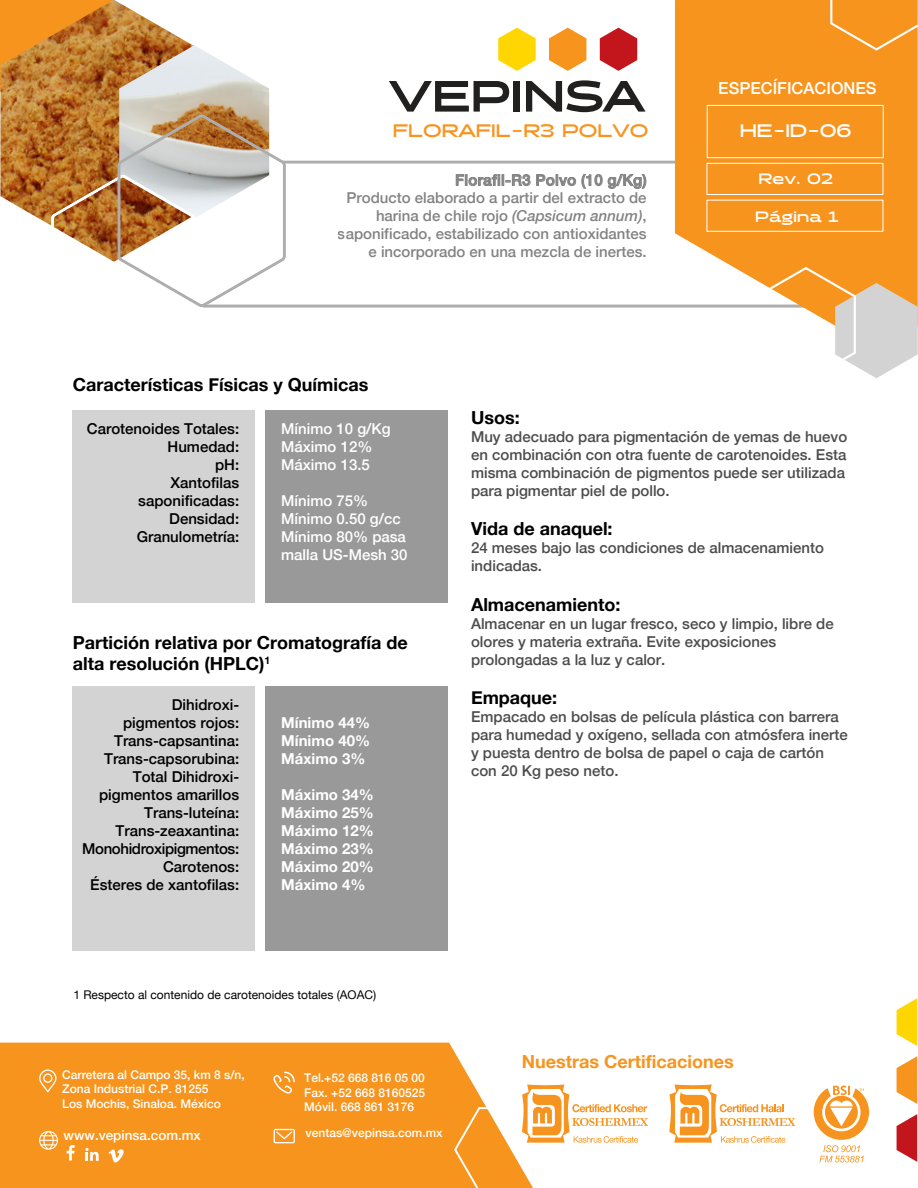
<style>
.page{position:relative;width:918px;height:1188px;background:#fff}
.page>*{position:absolute;margin:0;border:0;box-sizing:border-box;transform-origin:0 0}
.t1{font:700 18px/21.6px "Helvetica Neue";color:#000}
.t2{font:700 18px "Helvetica Neue";color:#f79420}
.t3{font:700 18px "Halogen";color:#f79420}
.t4{font:700 18px "Halogen";color:#fff}
.t5{font:500 16.5px "Helvetica Neue";color:#fff}
.t6{font:500 15px/18px "Helvetica Neue";color:#4c4c4c}
.t7{font:500 15px/18px "Helvetica Neue";color:#000;text-align:right}
.t8{font:500 15px/18px "Helvetica Neue";color:#fff}
.t9{font:700 15px/18px "Helvetica Neue";color:#fff;text-align:justify}
.t10{font:700 15px "Halogen";color:#fff}
.t11{font:500 13.5px "Helvetica Neue";color:#fff}
.t12{font:500 12px/14.4px "Helvetica Neue";color:#fff}
.t13{font:12px "Helvetica Neue";color:#000}
.s1{font-style:italic}
</style>
<div class="page">
<div style="left:72px;top:411px;width:183px;height:192px;background:#d3d3d3"></div>
<div style="left:265px;top:411px;width:183px;height:192px;background:#999"></div>
<hr style="left:282px;top:161px;width:435px;height:3px;background:#aeaeaf">
<hr style="left:203px;top:305px;width:606px;height:3px;background:#aeaeaf">
<svg style="left:675px;top:0;width:243px;height:308px;background:#f79b2c"></svg>
<div style="left:707px;top:105px;width:177px;height:53px;border:1px solid #fff"></div>
<div style="left:706px;top:163px;width:177px;height:32px;border:1px solid #fff"></div>
<div style="left:706px;top:200px;width:177px;height:32px;border:1px solid #fff"></div>
<svg style="left:829px;top:0;width:89px;height:52px;background:#f79a2a"></svg>
<svg style="left:754px;top:266px;width:164px;height:112px"></svg>
<svg style="left:0;top:0;width:287px;height:308px"></svg>
<svg style="left:456px;top:174px;width:190px;height:15px"></svg>
<svg style="left:498px;top:28px;width:38px;height:43px"></svg>
<svg style="left:549px;top:28px;width:37px;height:43px"></svg>
<svg style="left:600px;top:28px;width:37px;height:43px"></svg>
<svg style="left:389px;top:81px;width:120px;height:31px"></svg>
<div style="left:514px;top:81px;width:6px;height:31px;background:#221f1f"></div>
<svg style="left:526px;top:80px;width:120px;height:32px"></svg>
<div style="left:72px;top:687px;width:183px;height:264px;background:#d3d3d3"></div>
<div style="left:265px;top:687px;width:183px;height:264px;background:#999"></div>
<svg style="left:0;top:1043px;width:682px;height:145px;fill:#f7941d"></svg>
<svg style="left:453px;top:1106px;width:50px;height:82px;background:#f79f36"></svg>
<svg style="left:67px;top:1145px;width:8px;height:16px"></svg>
<svg style="left:85px;top:1148px;width:14px;height:13px"></svg>
<svg style="left:897px;top:998px;width:20px;height:48px"></svg>
<svg style="left:897px;top:1056px;width:20px;height:48px"></svg>
<svg style="left:897px;top:1114px;width:20px;height:48px"></svg>
<svg style="left:522px;top:1085px;width:126px;height:58px"></svg>
<svg style="left:39px;top:1070px;width:17px;height:22px"></svg>
<svg style="left:273px;top:1072px;width:22px;height:22px"></svg>
<svg style="left:274px;top:1129px;width:21px;height:14px"></svg>
<svg style="left:39px;top:1131px;width:19px;height:19px"></svg>
<svg style="left:108px;top:1149px;width:16px;height:14px"></svg>
<svg style="left:814px;top:1086px;width:55px;height:77px"></svg>
<svg style="left:669px;top:1085px;width:127px;height:58px"></svg>
<p class="t3" style="left:393px;top:120px;width:257px">FLORAFIL-R3 POLVO</p>
<p class="t6" style="left:338px;top:170px;width:310px;text-align:right">Florafil-R3 Polvo (10 g/Kg)<br>Producto elaborado a partir del extracto de harina de chile rojo <span class="s1">(Capsicum annum)</span>, saponificado, estabilizado con antioxidantes e incorporado en una mezcla de inertes.</p>
<p class="t1" style="left:73px;top:374px;width:297px">Características Físicas y Químicas</p>
<p class="t5" style="left:718px;top:75px;width:160px">ESPECÍFICACIONES</p>
<p class="t4" style="left:740px;top:120px;width:113px">HE-ID-06</p>
<p class="t10" style="left:759px;top:169px;width:76px">Rev. 02</p>
<p class="t10" style="left:755px;top:208px;width:85px">Página 1</p>
<p class="t7" style="left:87px;top:419px;width:154px">Carotenoides Totales:<br>Humedad:<br>pH:<br>Xantofilas saponificadas:<br>Densidad:<br>Granulometría:</p>
<p class="t8" style="left:281px;top:419px;width:111px">Mínimo 10 g/Kg<br>Máximo 12%<br>Máximo 13.5</p>
<p class="t8" style="left:281px;top:491px;width:128px">Mínimo 75%<br>Mínimo 0.50 g/cc<br>Mínimo 80% pasa malla US-Mesh 30</p>
<p class="t1" style="left:73px;top:632px;width:336px">Partición relativa por Cromatografía de alta resolución (HPLC)<sup>1</sup></p>
<p class="t7" style="left:82px;top:695px;width:158px">Dihidroxi-<br>pigmentos rojos:<br>Trans-capsantina:<br>Trans-capsorubina:<br>Total Dihidroxi&shy;pigmentos amarillos<br>Trans-luteína:<br>Trans-zeaxantina:<br>Monohidroxipigmentos:<br>Carotenos:<br>Ésteres de xantofilas:</p>
<p class="t9" style="left:281px;top:714px;width:90px">Mínimo 44% Mínimo 40% Máximo 3%</p>
<p class="t9" style="left:281px;top:786px;width:94px">Máximo 34% Máximo 25% Máximo 12% Máximo 23% Máximo 20% Máximo 4%</p>
<p class="t1" style="left:471px;top:407px;width:50px">Usos:</p>
<p class="t6" style="left:471px;top:427px;width:378px">Muy adecuado para pigmentación de yemas de huevo en combinación con otra fuente de carotenoides. Esta misma combinación de pigmentos puede ser utilizada para pigmentar piel de pollo.</p>
<p class="t1" style="left:471px;top:518px;width:143px">Vida de anaquel:</p>
<p class="t6" style="left:471px;top:538px;width:354px">24 meses bajo las condiciones de almacenamiento indicadas.</p>
<p class="t1" style="left:471px;top:594px;width:151px">Almacenamiento:</p>
<p class="t6" style="left:471px;top:614px;width:364px">Almacenar en un lugar fresco, seco y limpio, libre de olores y materia extraña. Evite exposiciones prolongadas a la luz y calor.</p>
<p class="t1" style="left:471px;top:688px;width:88px">Empaque:</p>
<p class="t6" style="left:471px;top:707px;width:378px">Empacado en bolsas de película plástica con barrera para humedad y oxígeno, sellada con atmósfera inerte y puesta dentro de bolsa de papel o caja de cartón con 20 Kg peso neto.</p>
<p class="t13" style="left:73px;top:986px;width:304px">1 Respecto al contenido de carotenoides totales (AOAC)</p>
<p class="t12" style="left:62px;top:1067px;width:184px">Carretera al Campo 35, km 8 s/n,<br>Zona Industrial C.P. 81255<br>Los Mochis, Sinaloa. México</p>
<p class="t12" style="left:304px;top:1070px;width:122px;text-align:justify">Tel.+52 668 816 05 00<br>Fax. +52 668 8160525<br>Móvil. 668 861 3176</p>
<p class="t11" style="left:64px;top:1124px;width:139px">www.vepinsa.com.mx</p>
<p class="t12" style="left:306px;top:1125px;width:138px">ventas@vepinsa.com.mx</p>
<p class="t2" style="left:522px;top:1047px;width:213px">Nuestras Certificaciones</p>
</div>
